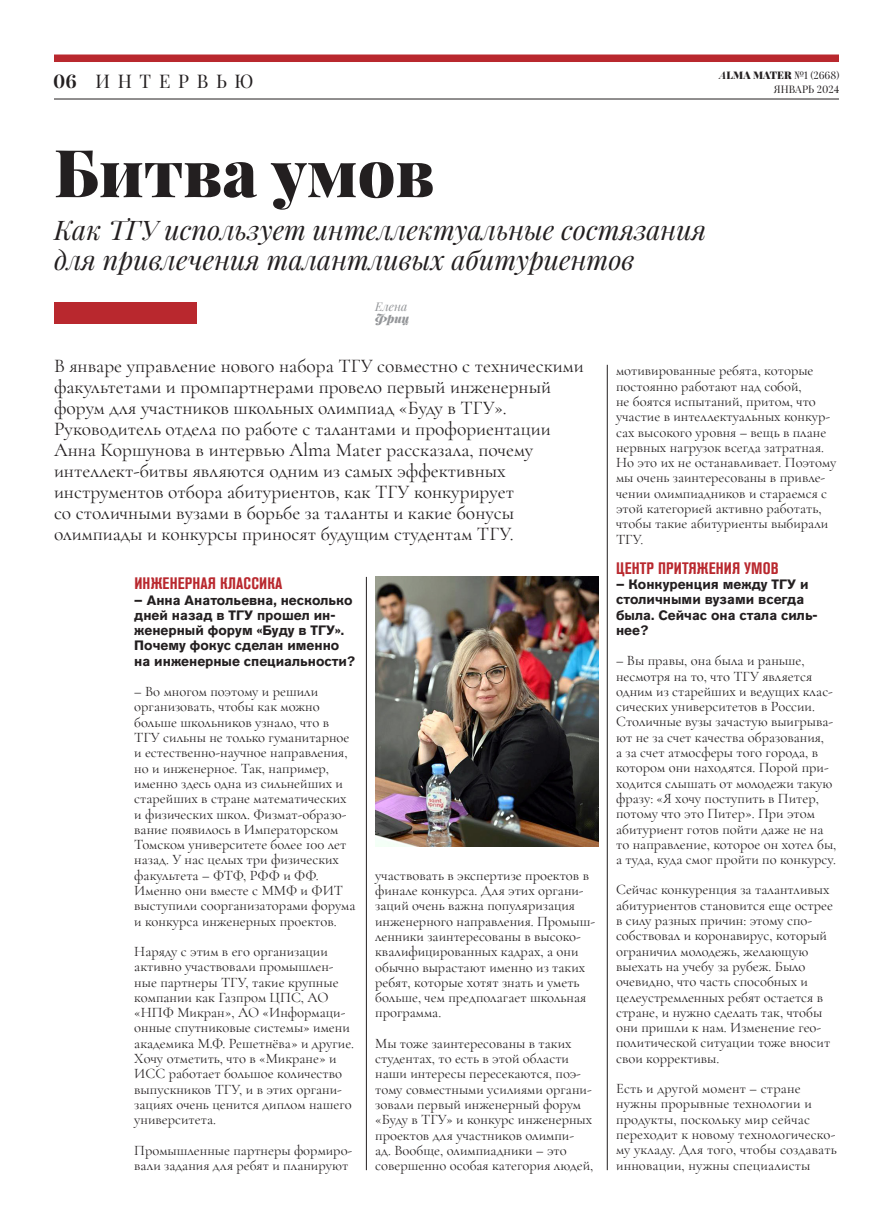
<style>
.page{position:relative;width:893px;height:1229px;background:#fff}
.page>*{position:absolute;margin:0;border:0;box-sizing:border-box;transform-origin:0 0}
.Alma_head_50{font:900 66px "Playfair Display";color:#231f20}
.Alma_Subhead_22{font:italic 27px/30px "Playfair Display";color:#231f20}
.Alma_lead{font:19.5px/21px "Cormorant Garamond";color:#231f20}
.t1{font:18.75px "Playfair Display";letter-spacing:.41em;color:#231f20}
.t2{font:700 18.75px "Playfair Display";color:#231f20}
.Amla_inner_head{font:700 condensed 16.5px "Akzidenz Grotesk Pro";letter-spacing:.01em;color:#b9282e}
.Alma_body{font:14.55px/15.3px "Cormorant Garamond";color:#231f20}
.Alma_body-2{font:700 13.5px/15.3px "Akzidenz Grotesk Pro";color:#231f20}
.Alma_Author{font:italic 12px/12px "Playfair Display";color:#939598}
.t3{font:900 10.5px "Playfair Display";letter-spacing:.01em;color:#231f20}
.t4{font:10.5px "Playfair Display";letter-spacing:.01em;color:#231f20}
.s1{font-weight:700;font-style:italic}
.s2{font-weight:400}
.s3{font-weight:900}
</style>
<div class="page">
<div style="left:54px;top:55px;width:785px;height:7px;background:#b9282e"></div>
<hr style="left:54px;top:99px;width:785px;height:1px;background:#231f20">
<div style="left:54px;top:302px;width:143px;height:21px;background:#b9282e"></div>
<img style="left:375px;top:577px;width:223px;height:269px">
<hr style="left:366px;top:577px;width:1px;height:593px;background:#231f20">
<hr style="left:607px;top:365px;width:1px;height:805px;background:#231f20">
<p class="t2" style="left:53px;top:70px;width:25px">06</p>
<p class="t1" style="left:95px;top:69px;width:160px">ИНТЕРВЬЮ</p>
<p class="t3" style="left:719px;top:69px;width:121px"><span class="s1">A</span>LMA MATER <span class="s2">№1 (2668)</span></p>
<p class="t4" style="left:774px;top:83px;width:67px">ЯНВАРЬ 2024</p>
<p class="Alma_head_50" style="left:54px;top:130px;width:382px">Битва умов</p>
<p class="Alma_Subhead_22" style="left:54px;top:214px;width:654px">Как ТГУ использует интеллектуальные состязания для привлечения талантливых абитуриентов</p>
<p class="Alma_Author" style="left:375px;top:300px;width:36px">Елена<br><span class="s3">Фриц</span></p>
<p class="Alma_lead" style="left:54px;top:355px;width:531px">В январе управление нового набора ТГУ совместно с техническими факультетами и промпартнерами провело первый инженерный форум для участников школьных олимпиад «Буду в ТГУ».<br>Руководитель отдела по работе с талантами и профориентации Анна Коршунова в интервью Alma Mater рассказала, почему интеллект-битвы являются одним из самых эффективных инструментов отбора абитуриентов, как ТГУ конкурирует<br>со столичными вузами в борьбе за таланты и какие бонусы олимпиады и конкурсы приносят будущим студентам ТГУ.</p>
<p class="Amla_inner_head" style="left:134px;top:573px;width:150px">ИНЖЕНЕРНАЯ КЛАССИКА</p>
<p class="Alma_body-2" style="left:134px;top:592px;width:222px">– Анна Анатольевна, несколько дней назад в ТГУ прошел ин&shy;женерный форум «Буду в ТГУ».<br>Почему фокус сделан именно на инженерные специальности?</p>
<p class="Alma_body" style="left:134px;top:684px;width:223px">– Во многом поэтому и решили организовать, чтобы как можно больше школьников узнало, что в<br>ТГУ сильны не только гуманитарное и естественно-научное направления, но и инженерное. Так, например, именно здесь одна из сильнейших и старейших в стране математических и физических школ. Физмат-образо&shy;вание появилось в Императорском<br>Томском университете более 100 лет назад. У нас целых три физических факультета – ФТФ, РФФ и ФФ.<br>Именно они вместе с ММФ и ФИТ выступили соорганизаторами форума и конкурса инженерных проектов.</p>
<p class="Alma_body" style="left:134px;top:943px;width:221px">Наряду с этим в его организации активно участвовали промышлен&shy;ные партнеры ТГУ, такие крупные компании как Газпром ЦПС, АО «НПФ Микран», АО «Информаци&shy;онные спутниковые системы» имени академика М.Ф. Решетнёва» и другие.<br>Хочу отметить, что в «Микране» и<br>ИСС работает большое количество выпускников ТГУ, и в этих органи&shy;зациях очень ценится диплом нашего университета.</p>
<p class="Alma_body" style="left:134px;top:1142px;width:220px">Промышленные партнеры формиро&shy;вали задания для ребят и планируют</p>
<p class="Alma_body" style="left:375px;top:867px;width:221px">участвовать в экспертизе проектов в финале конкурса. Для этих органи&shy;заций очень важна популяризация инженерного направления. Промыш&shy;ленники заинтересованы в высоко&shy;квалифицированных кадрах, а они обычно вырастают именно из таких ребят, которые хотят знать и уметь больше, чем предполагает школьная программа.</p>
<p class="Alma_body" style="left:375px;top:1035px;width:220px">Мы тоже заинтересованы в таких студентах, то есть в этой области наши интересы пересекаются, поэ&shy;тому совместными усилиями органи&shy;зовали первый инженерный форум «Буду в ТГУ» и конкурс инженерных проектов для участников олимпи&shy;ад. Вообще, олимпиадники – это совершенно особая категория людей,</p>
<p class="Alma_body" style="left:616px;top:363px;width:222px">мотивированные ребята, которые постоянно работают над собой,<br>не боятся испытаний, притом, что участие в интеллектуальных конкур&shy;сах высокого уровня – вещь в плане нервных нагрузок всегда затратная.<br>Но это их не останавливает. Поэтому мы очень заинтересованы в привле&shy;чении олимпиадников и стараемся с этой категорией активно работать, чтобы такие абитуриенты выбирали<br>ТГУ.</p>
<p class="Amla_inner_head" style="left:616px;top:557px;width:164px">ЦЕНТР ПРИТЯЖЕНИЯ УМОВ</p>
<p class="Alma_body-2" style="left:616px;top:576px;width:203px">– Конкуренция между ТГУ и столичными вузами всегда была. Сейчас она стала силь&shy;нее?</p>
<p class="Alma_body" style="left:616px;top:653px;width:222px">– Вы правы, она была и раньше, несмотря на то, что ТГУ является одним из старейших и ведущих клас&shy;сических университетов в России.<br>Столичные вузы зачастую выигрыва&shy;ют не за счет качества образования,<br>а за счет атмосферы того города, в котором они находятся. Порой при&shy;ходится слышать от молодежи такую фразу: «Я хочу поступить в Питер, потому что это Питер». При этом абитуриент готов пойти даже не на то направление, которое он хотел бы, а туда, куда смог пройти по конкурсу.</p>
<p class="Alma_body" style="left:616px;top:882px;width:218px">Сейчас конкуренция за талантливых абитуриентов становится еще острее в силу разных причин: этому спо&shy;собствовал и коронавирус, который ограничил молодежь, желающую выехать на учебу за рубеж. Было очевидно, что часть способных и целеустремленных ребят остается в стране, и нужно сделать так, чтобы они пришли к нам. Изменение гео&shy;политической ситуации тоже вносит свои коррективы.</p>
<p class="Alma_body" style="left:616px;top:1081px;width:222px">Есть и другой момент – стране нужны прорывные технологии и продукты, поскольку мир сейчас переходит к новому технологическо&shy;му укладу. Для того, чтобы создавать инновации, нужны специалисты</p>
</div>
